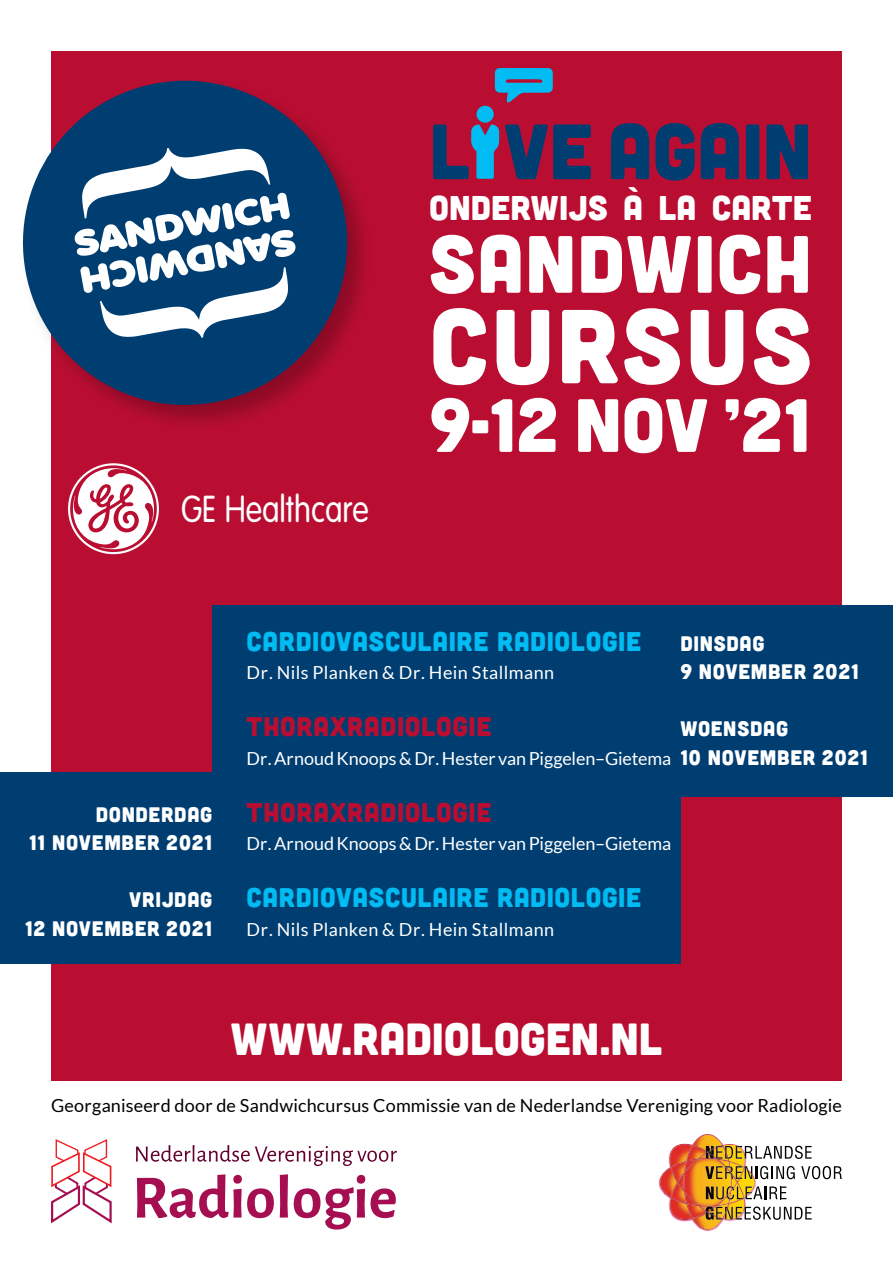
<style>
.page{position:relative;width:893px;height:1263px;background:#fff}
.page>*{position:absolute;margin:0;border:0;box-sizing:border-box;transform-origin:0 0}
.t1{font:104.7px "Cubano";letter-spacing:.035em;color:#fff}
.t2{font:81px "Cubano";letter-spacing:.015em;color:#fff}
.t3{font:78px "Cubano";letter-spacing:-.005em;color:#003e72}
.t4{font:75.3px "Cubano";letter-spacing:-.005em;color:#fff}
.t5{font:45px "Cubano";color:#fff}
.t6{font:300 36.9px "VAG Rounded";color:#fff;scale:.85 1}
.t7{font:34.2px "Cubano";letter-spacing:.01em;color:#fff}
.t8{font:27px "Cubano";letter-spacing:.02em;color:#00bcf2}
.t9{font:27px "Cubano";letter-spacing:.02em;color:#b90e31}
.t10{font:21px "Cubano";letter-spacing:.03em;color:#fff}
.t11{font:18px "Lato";color:#fff}
.t12{font:18px "Lato";letter-spacing:.01em;color:#000}
.t13{font:18px "Lato";letter-spacing:.025em;color:#fff}
.s1{font-family:"Cubano";font-size:21px}
</style>
<div class="page">
<div style="left:51px;top:51px;width:791px;height:1029px;background:#b90e31"></div>
<div style="left:213px;top:606px;width:680px;height:191px;background:#003e72"></div>
<div style="left:0;top:773px;width:680px;height:191px;background:#003e72"></div>
<div style="left:19px;top:77px;width:356px;height:356px;background:#000;opacity:.25"></div>
<svg style="left:19px;top:77px;width:342px;height:341px;fill:#003e72"></svg>
<svg style="left:75px;top:148px;width:221px;height:190px;background:#6187a7"></svg>
<img style="left:668px;top:1134px;width:87px;height:88px">
<img style="left:692px;top:1135px;width:31px;height:95px">
<img style="left:660px;top:1168px;width:94px;height:30px">
<img style="left:722px;top:1145px;width:24px;height:1px">
<img style="left:669px;top:1198px;width:23px;height:22px">
<img style="left:686px;top:1206px;width:20px;height:13px">
<img style="left:669px;top:1145px;width:23px;height:23px">
<img style="left:686px;top:1146px;width:19px;height:13px">
<img style="left:697px;top:1153px;width:9px;height:58px">
<img style="left:677px;top:1173px;width:60px;height:19px">
<img style="left:684px;top:1159px;width:47px;height:47px">
<svg style="left:705px;top:1146px;width:107px;height:33px"></svg>
<svg style="left:812px;top:1166px;width:8px;height:13px"></svg>
<svg style="left:823px;top:1166px;width:8px;height:13px"></svg>
<svg style="left:834px;top:1166px;width:8px;height:13px"></svg>
<svg style="left:706px;top:1186px;width:106px;height:34px"></svg>
<svg style="left:136px;top:1145px;width:261px;height:21px"></svg>
<svg style="left:137px;top:1174px;width:259px;height:55px"></svg>
<svg style="left:51px;top:1139px;width:61px;height:85px"></svg>
<svg style="left:68px;top:463px;width:91px;height:91px"></svg>
<svg style="left:471px;top:124px;width:28px;height:55px"></svg>
<svg style="left:495px;top:68px;width:58px;height:35px"></svg>
<div style="left:476px;top:106px;width:18px;height:17px;background:#00bcf2;border-radius:50%"></div>
<h3 class="t6" style="left:181px;top:488px;width:222px">GE Healthcare</h3>
<h3 class="t3" style="left:429px;top:102px;width:384px">L VE AGAIN</h3>
<h3 class="t7" style="left:429px;top:186px;width:384px">ONDERWIJS À LA CARTE</h3>
<h2 class="t2" style="left:429px;top:212px;width:384px">SANDWICH</h2>
<h1 class="t1" style="left:429px;top:279px;width:384px">CURSUS</h1>
<h3 class="t4" style="left:429px;top:377px;width:384px">9–12 NOV ’21</h3>
<h3 class="t8" style="left:247px;top:624px;width:396px">CARDIOVASCULAIRE RADIOLOGIE</h3>
<p class="t10" style="left:680px;top:630px;width:86px">DINSDAG</p>
<p class="t13" style="left:247px;top:663px;width:309px">Dr. Nils Planken &amp; Dr. Hein Stallmann</p>
<p class="t10" style="left:680px;top:658px;width:180px">9 NOVEMBER 2021</p>
<h3 class="t9" style="left:247px;top:709px;width:246px">THORAXRADIOLOGIE</h3>
<p class="t10" style="left:680px;top:715px;width:109px">WOENSDAG</p>
<p class="t11" style="left:247px;top:748px;width:623px">Dr. Arnoud Knoops &amp; Dr. Hester van Piggelen–Gietema <span class="s1">10 NOVEMBER 2021</span></p>
<p class="t10" style="left:96px;top:801px;width:118px">DONDERDAG</p>
<h3 class="t9" style="left:247px;top:795px;width:246px">THORAXRADIOLOGIE</h3>
<p class="t10" style="left:29px;top:829px;width:185px">11 NOVEMBER 2021</p>
<p class="t11" style="left:247px;top:834px;width:426px">Dr. Arnoud Knoops &amp; Dr. Hester van Piggelen–Gietema</p>
<p class="t10" style="left:129px;top:886px;width:85px">VRIJDAG</p>
<h3 class="t8" style="left:247px;top:880px;width:396px">CARDIOVASCULAIRE RADIOLOGIE</h3>
<p class="t10" style="left:25px;top:915px;width:189px">12 NOVEMBER 2021</p>
<p class="t13" style="left:247px;top:919px;width:309px">Dr. Nils Planken &amp; Dr. Hein Stallmann</p>
<h3 class="t5" style="left:231px;top:1010px;width:432px">WWW.RADIOLOGEN.NL</h3>
<p class="t12" style="left:51px;top:1095px;width:792px">Georganiseerd door de Sandwichcursus Commissie van de Nederlandse Vereniging voor Radiologie</p>
</div>
